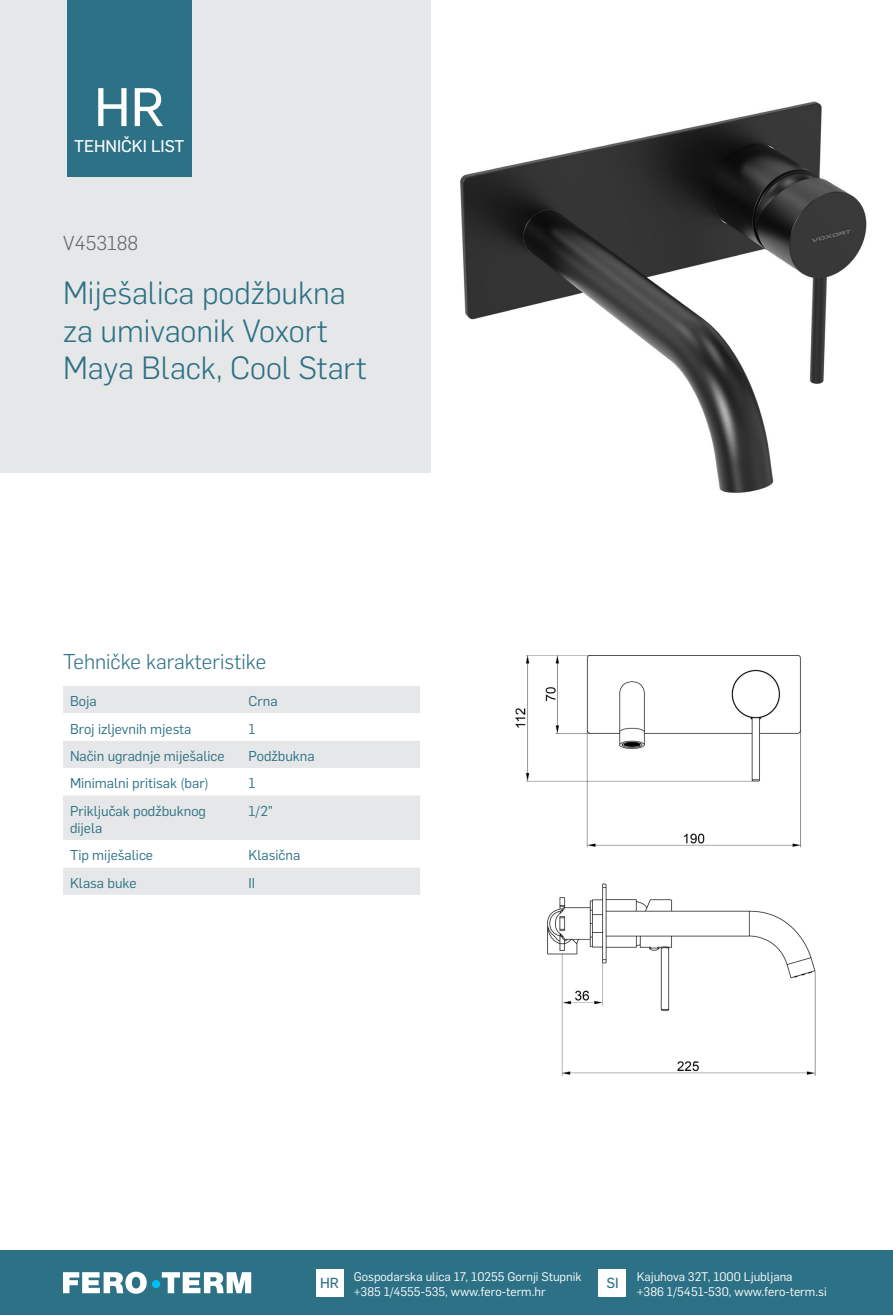
<style>
.page{position:relative;width:893px;height:1315px;background:#fff}
.page>*{position:absolute;margin:0;border:0;box-sizing:border-box;transform-origin:0 0}
.t1{font:53.2px "Flama Basic";color:#fff}
.t2{font:300 31.5px/37.8px "Flama";color:#2c7185}
.t3{font:300 21px "Flama";color:#2c7185}
.t4{font:300 19.78px "Flama";color:#636466}
.t5{font:16.62px "Flama Basic";color:#fff}
.t6{font:14.35px "Flama Basic";color:#2c7185}
.t7{font:14px/17.5px "Flama";color:#2c7185}
.t8{font:12.25px/15.8px "Flama";color:#fff}
</style>
<div class="page">
<img style="left:515px;top:655px;width:301px;height:421px">
<img style="left:460px;top:101px;width:407px;height:392px">
<div style="left:0;top:1250px;width:893px;height:65px;background:#2c7185"></div>
<div style="left:316px;top:1269px;width:27px;height:27px;background:#fff"></div>
<div style="left:599px;top:1269px;width:27px;height:27px;background:#fff"></div>
<svg style="left:63px;top:1271px;width:188px;height:22px"></svg>
<div style="left:152px;top:1280px;width:8px;height:8px;background:#00c0f3;border-radius:50%"></div>
<div style="left:0;top:0;width:430px;height:472px;background:#e6e7e8"></div>
<div style="left:67px;top:0;width:124px;height:177px;background:#2c7185"></div>
<div style="left:63px;top:686px;width:357px;height:208px;background:#e6e7e8"></div>
<svg style="left:63px;top:713px;width:357px;height:154px"></svg>
<h1 class="t1" style="left:94px;top:70px;width:72px">HR</h1>
<p class="t5" style="left:74px;top:134px;width:112px">TEHNIČKI LIST</p>
<h3 class="t4" style="left:63px;top:229px;width:77px">V453188</h3>
<h2 class="t2" style="left:63px;top:272px;width:305px">Miješalica podžbukna za umivaonik Voxort<br>Maya Black, Cool Start</h2>
<h3 class="t3" style="left:63px;top:647px;width:205px">Tehničke karakteristike</h3>
<p class="t7" style="left:70px;top:692px;width:28px">Boja</p>
<p class="t7" style="left:249px;top:692px;width:30px">Crna</p>
<p class="t7" style="left:70px;top:719px;width:123px">Broj izljevnih mjesta</p>
<p class="t7" style="left:249px;top:719px;width:8px">1</p>
<p class="t7" style="left:70px;top:746px;width:156px">Način ugradnje miješalice</p>
<p class="t7" style="left:249px;top:746px;width:68px">Podžbukna</p>
<p class="t7" style="left:70px;top:773px;width:140px">Minimalni pritisak (bar)</p>
<p class="t7" style="left:249px;top:773px;width:8px">1</p>
<p class="t7" style="left:70px;top:801px;width:138px">Priključak podžbuknog dijela</p>
<p class="t7" style="left:249px;top:801px;width:26px">1/2”</p>
<p class="t7" style="left:70px;top:846px;width:85px">Tip miješalice</p>
<p class="t7" style="left:249px;top:846px;width:53px">Klasična</p>
<p class="t7" style="left:70px;top:873px;width:68px">Klasa buke</p>
<p class="t7" style="left:249px;top:873px;width:8px">II</p>
<p class="t6" style="left:320px;top:1272px;width:20px">HR</p>
<p class="t8" style="left:637px;top:1267px;width:191px">Kajuhova 32T, 1000 Ljubljana<br>+386 1/5451-530, www.fero-term.si</p>
<p class="t8" style="left:354px;top:1267px;width:229px">Gospodarska ulica 17, 10255 Gornji Stupnik +385 1/4555-535, www.fero-term.hr</p>
<p class="t6" style="left:606px;top:1272px;width:14px">SI</p>
</div>
